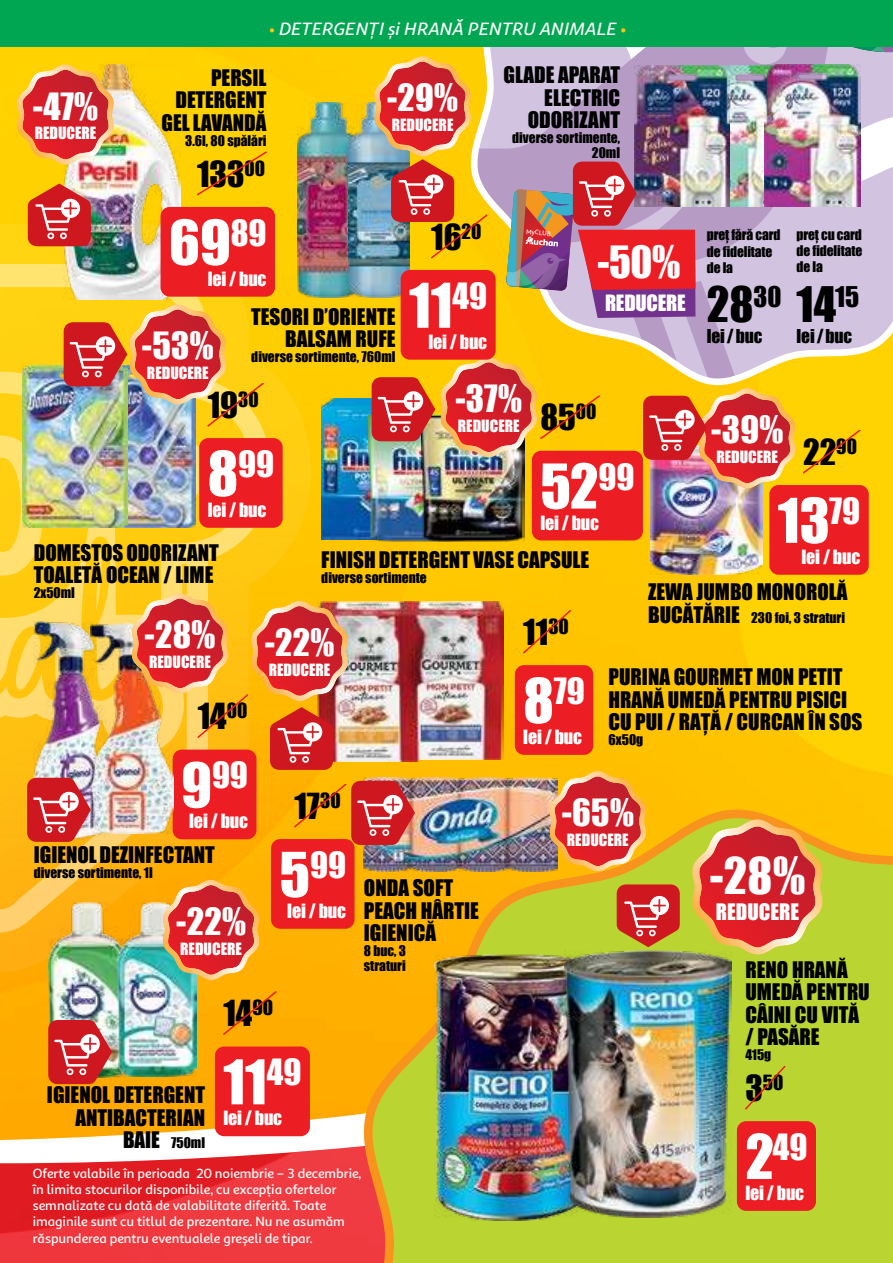
<style>
.page{position:relative;width:893px;height:1263px;background:#fff}
.page>*{position:absolute;margin:0;border:0;box-sizing:border-box;transform-origin:0 0}
.t1{font:57px "Impact";color:#fff}
.t2{font:46.5px "Impact";color:#fff}
.t3{font:45px "Impact";color:#000}
.t4{font:40.8px "Impact";color:#fff}
.t5{font:34.5px "Impact";letter-spacing:.01em;color:#fff}
.t6{font:33.3px "Impact";color:#fff}
.t7{font:33px "Impact";color:#000}
.t8{font:21px/22.5px "Impact";color:#000}
.t9{font:20.85px "Impact";color:#fff}
.t10{font:20.7px "Impact";letter-spacing:-.01em;color:#fff}
.t11{font:19.2px "Impact";color:#000}
.t12{font:18px "Impact";letter-spacing:-.01em;color:#fff}
.t13{font:italic 500 17.85px "Sana Sans Alt";letter-spacing:-.005em;color:#fff}
.t14{font:17.55px "Impact";letter-spacing:-.01em;color:#000}
.t15{font:15.45px "Impact";color:#fff}
.t16{font:500 13.5px/16.2px "Sana Sans Alt";color:#fff}
.t17{font:13.5px/16.2px "Impact";color:#000}
.t18{font:500 6.6px "Sana Sans Alt";color:#fff}
.s1{font-style:normal;color:#ffc20e}
.s2{font-size:57px}
.s3{font-size:21px}
.s4{font-size:33px}
</style>
<div class="page">
<img style="left:0;top:47px;width:893px;height:755px">
<svg style="left:0;top:224px;width:311px;height:312px;background:#fece08"></svg>
<svg style="left:0;top:264px;width:271px;height:272px;background:#fed528"></svg>
<svg style="left:0;top:393px;width:250px;height:143px;background:#fad12d"></svg>
<img style="left:0;top:1146px;width:360px;height:117px">
<div style="left:0;top:0;width:893px;height:47px;background:#00a651"></div>
<svg style="left:360px;top:802px;width:533px;height:461px;background:#c8ca29"></svg>
<div style="left:532px;top:451px;width:111px;height:89px;background:#ed1d24;border-radius:9px"></div>
<div style="left:515px;top:665px;width:78px;height:90px;background:#ed1d24;border-radius:9px"></div>
<svg style="left:523px;top:610px;width:48px;height:43px;background:#febc01"></svg>
<img style="left:63px;top:65px;width:117px;height:234px">
<img style="left:297px;top:103px;width:51px;height:194px">
<img style="left:348px;top:103px;width:24px;height:194px">
<img style="left:127px;top:426px;width:69px;height:101px">
<img style="left:23px;top:365px;width:104px;height:162px">
<img style="left:321px;top:399px;width:51px;height:137px">
<img style="left:369px;top:416px;width:53px;height:126px">
<img style="left:422px;top:489px;width:103px;height:53px">
<img style="left:651px;top:489px;width:112px;height:85px">
<img style="left:415px;top:601px;width:88px;height:159px">
<img style="left:434px;top:955px;width:152px;height:265px">
<img style="left:415px;top:778px;width:134px;height:93px">
<img style="left:564px;top:951px;width:168px;height:266px">
<div style="left:737px;top:1121px;width:79px;height:90px;background:#ed1d24;border-radius:9px"></div>
<svg style="left:745px;top:1066px;width:40px;height:43px;background:#bccb31"></svg>
<div style="left:161px;top:207px;width:114px;height:90px;background:#ed1d24;border-radius:9px"></div>
<div style="left:197px;top:152px;width:70px;height:43px;background:#ffd100"></div>
<div style="left:199px;top:438px;width:84px;height:90px;background:#ed1d24;border-radius:9px"></div>
<div style="left:769px;top:485px;width:100px;height:90px;background:#ed1d24;border-radius:9px"></div>
<svg style="left:549px;top:771px;width:98px;height:100px;background:#de5d37"></svg>
<img style="left:64px;top:304px;width:200px;height:122px">
<img style="left:0;top:536px;width:415px;height:607px">
<img style="left:372px;top:47px;width:521px;height:442px">
<svg style="left:17px;top:64px;width:98px;height:101px;background:#e0653c"></svg>
<svg style="left:27px;top:184px;width:64px;height:62px;background:#da5345"></svg>
<svg style="left:616px;top:884px;width:64px;height:63px;background:#d0553e"></svg>
<svg style="left:691px;top:819px;width:132px;height:136px;background:#d76539"></svg>
<h3 class="t5" style="left:33px;top:90px;width:67px">-47%</h3>
<p class="t15" style="left:35px;top:125px;width:63px">REDUCERE</p>
<p class="t13" style="left:269px;top:15px;width:358px"><span class="s1">•</span> DETERGENȚI și HRANĂ PENTRU ANIMALE <span class="s1">•</span></p>
<p class="t8" style="left:162px;top:66px;width:106px;text-align:right">PERSIL<br>DETERGENT<br>GEL LAVANDĂ</p>
<p class="t17" style="left:185px;top:132px;width:83px">3.6l, 80 spălări</p>
<h3 class="t7" style="left:197px;top:158px;width:70px">133<sup>00</sup></h3>
<h1 class="t1" style="left:169px;top:215px;width:99px">69<sup>89</sup></h1>
<p class="t12" style="left:208px;top:270px;width:60px">lei / buc</p>
<h3 class="t5" style="left:387px;top:81px;width:73px">-29%</h3>
<p class="t15" style="left:392px;top:117px;width:63px">REDUCERE</p>
<h3 class="t7" style="left:431px;top:221px;width:52px">16<sup>20</sup></h3>
<h1 class="t1" style="left:409px;top:278px;width:80px">11<sup>49</sup></h1>
<p class="t12" style="left:428px;top:333px;width:60px">lei / buc</p>
<p class="t8" style="left:251px;top:305px;width:146px;text-align:right">TESORI D’ORIENTE<br>BALSAM RUFE</p>
<p class="t17" style="left:251px;top:349px;width:146px">diverse sortimente, 760ml</p>
<h3 class="t5" style="left:142px;top:329px;width:73px">-53%</h3>
<p class="t15" style="left:147px;top:365px;width:63px">REDUCERE</p>
<p class="t8" style="left:503px;top:64px;width:118px;text-align:right">GLADE APARAT<br>ELECTRIC<br>ODORIZANT</p>
<p class="t17" style="left:512px;top:130px;width:109px;line-height:15px;text-align:right">diverse sortimente,<br>20ml</p>
<p class="t18" style="left:527px;top:229px;width:26px;rotate:5deg">MyCLUB</p>
<h3 class="t4" style="left:597px;top:243px;width:84px">-50%</h3>
<p class="t10" style="left:605px;top:287px;width:82px">REDUCERE</p>
<p class="t17" style="left:707px;top:227px;width:75px">preț fără card de 昀椀delitate de la</p>
<h3 class="t3" style="left:707px;top:283px;width:154px">28<sup>30</sup> 14<sup>15</sup></h3>
<p class="t14" style="left:707px;top:328px;width:57px">lei / buc</p>
<p class="t17" style="left:797px;top:226px;width:67px;text-align:justify">preț cu card de 昀椀delitate de la</p>
<p class="t14" style="left:797px;top:328px;width:57px">lei / buc</p>
<h3 class="t5" style="left:455px;top:382px;width:68px">-37%</h3>
<h3 class="t7" style="left:208px;top:389px;width:52px">19<sup>30</sup></h3>
<h3 class="t6" style="left:208px;top:448px;width:68px"><span class="s2">8</span>99</h3>
<p class="t12" style="left:208px;top:501px;width:60px">lei / buc</p>
<h3 class="t7" style="left:540px;top:402px;width:57px">85<sup>00</sup></h3>
<h1 class="t1" style="left:540px;top:459px;width:96px">52<sup>99</sup></h1>
<p class="t12" style="left:540px;top:514px;width:60px">lei / buc</p>
<p class="t15" style="left:458px;top:417px;width:63px">REDUCERE</p>
<h3 class="t5" style="left:711px;top:413px;width:74px">-39%</h3>
<h3 class="t7" style="left:803px;top:436px;width:55px">22<sup>90</sup></h3>
<h1 class="t1" style="left:778px;top:493px;width:84px">13<sup>79</sup></h1>
<p class="t12" style="left:801px;top:548px;width:60px">lei / buc</p>
<p class="t8" style="left:648px;top:580px;width:201px">ZEWA JUMBO MONOROLĂ</p>
<p class="t17" style="left:648px;top:609px;width:198px"><span class="s3">BUCĂTĂRIE</span> 230 foi, 3 straturi</p>
<p class="t15" style="left:716px;top:449px;width:63px">REDUCERE</p>
<p class="t8" style="left:34px;top:540px;width:187px">DOMESTOS ODORIZANT<br>TOALETĂ OCEAN / LIME</p>
<p class="t17" style="left:34px;top:585px;width:43px">2x50ml</p>
<p class="t8" style="left:321px;top:548px;width:269px">FINISH DETERGENT VASE CAPSULE</p>
<p class="t17" style="left:321px;top:569px;width:107px">diverse sortimente</p>
<h3 class="t7" style="left:523px;top:616px;width:47px">11<sup>30</sup></h3>
<h3 class="t6" style="left:523px;top:675px;width:63px"><span class="s2">8</span>79</h3>
<p class="t12" style="left:523px;top:728px;width:60px">lei / buc</p>
<h3 class="t5" style="left:145px;top:618px;width:72px">-28%</h3>
<h3 class="t5" style="left:265px;top:626px;width:71px">-22%</h3>
<p class="t15" style="left:149px;top:654px;width:63px">REDUCERE</p>
<p class="t15" style="left:269px;top:661px;width:63px">REDUCERE</p>
<p class="t8" style="left:609px;top:665px;width:255px">PURINA GOURMET MON PETIT<br>HRANĂ UMEDĂ PENTRU PISICI<br>CU PUI / RAȚĂ / CURCAN ÎN SOS</p>
<p class="t17" style="left:609px;top:732px;width:36px">6x50g</p>
<h3 class="t7" style="left:198px;top:700px;width:51px">14<sup>00</sup></h3>
<h3 class="t6" style="left:181px;top:759px;width:68px"><span class="s2">9</span>99</h3>
<p class="t12" style="left:189px;top:813px;width:60px">lei / buc</p>
<p class="t11" style="left:320px;top:791px;width:22px">30</p>
<h3 class="t7" style="left:294px;top:790px;width:27px">17</h3>
<h3 class="t5" style="left:562px;top:796px;width:74px">-65%</h3>
<p class="t8" style="left:34px;top:843px;width:183px">IGIENOL DEZINFECTANT</p>
<p class="t17" style="left:34px;top:864px;width:120px">diverse sortimente, 1l</p>
<h3 class="t5" style="left:176px;top:905px;width:71px">-22%</h3>
<p class="t15" style="left:180px;top:940px;width:63px">REDUCERE</p>
<h3 class="t6" style="left:279px;top:849px;width:68px"><span class="s2">5</span>99</h3>
<p class="t12" style="left:287px;top:902px;width:60px">lei / buc</p>
<p class="t8" style="left:47px;top:1083px;width:160px;text-align:right">IGIENOL DETERGENT<br>ANTIBACTERIAN</p>
<p class="t17" style="left:123px;top:1135px;width:84px"><span class="s3">BAIE</span> 750ml</p>
<h3 class="t7" style="left:223px;top:997px;width:51px">14<sup>90</sup></h3>
<h1 class="t1" style="left:223px;top:1055px;width:80px">11<sup>49</sup></h1>
<p class="t12" style="left:223px;top:1110px;width:60px">lei / buc</p>
<p class="t8" style="left:364px;top:877px;width:117px">ONDA SOFT<br>PEACH HÂRTIE<br>IGIENICĂ</p>
<p class="t17" style="left:364px;top:943px;width:44px;line-height:15px">8 buc, 3 straturi</p>
<p class="t16" style="left:33px;top:1166px;width:330px">Oferte valabile în perioada 20 noiembrie – 3 decembrie, în limita stocurilor disponibile, cu excepția ofertelor semnalizate cu dată de valabilitate diferită. Toate imaginile sunt cu titlul de prezentare. Nu ne asumăm răspunderea pentru eventualele greșeli de tipar.</p>
<p class="t15" style="left:567px;top:832px;width:63px">REDUCERE</p>
<h2 class="t2" style="left:710px;top:853px;width:97px">-28%</h2>
<p class="t9" style="left:716px;top:901px;width:85px">REDUCERE</p>
<p class="t8" style="left:745px;top:957px;width:126px">RENO HRANĂ<br>UMEDĂ PENTRU<br>CÂINI CU VITĂ / PASĂRE</p>
<p class="t17" style="left:745px;top:1047px;width:27px">415g</p>
<p class="t11" style="left:745px;top:1073px;width:40px"><span class="s4">3</span>50</p>
<h3 class="t6" style="left:745px;top:1131px;width:64px"><span class="s2">2</span>49</h3>
<p class="t12" style="left:745px;top:1184px;width:60px">lei / buc</p>
</div>
